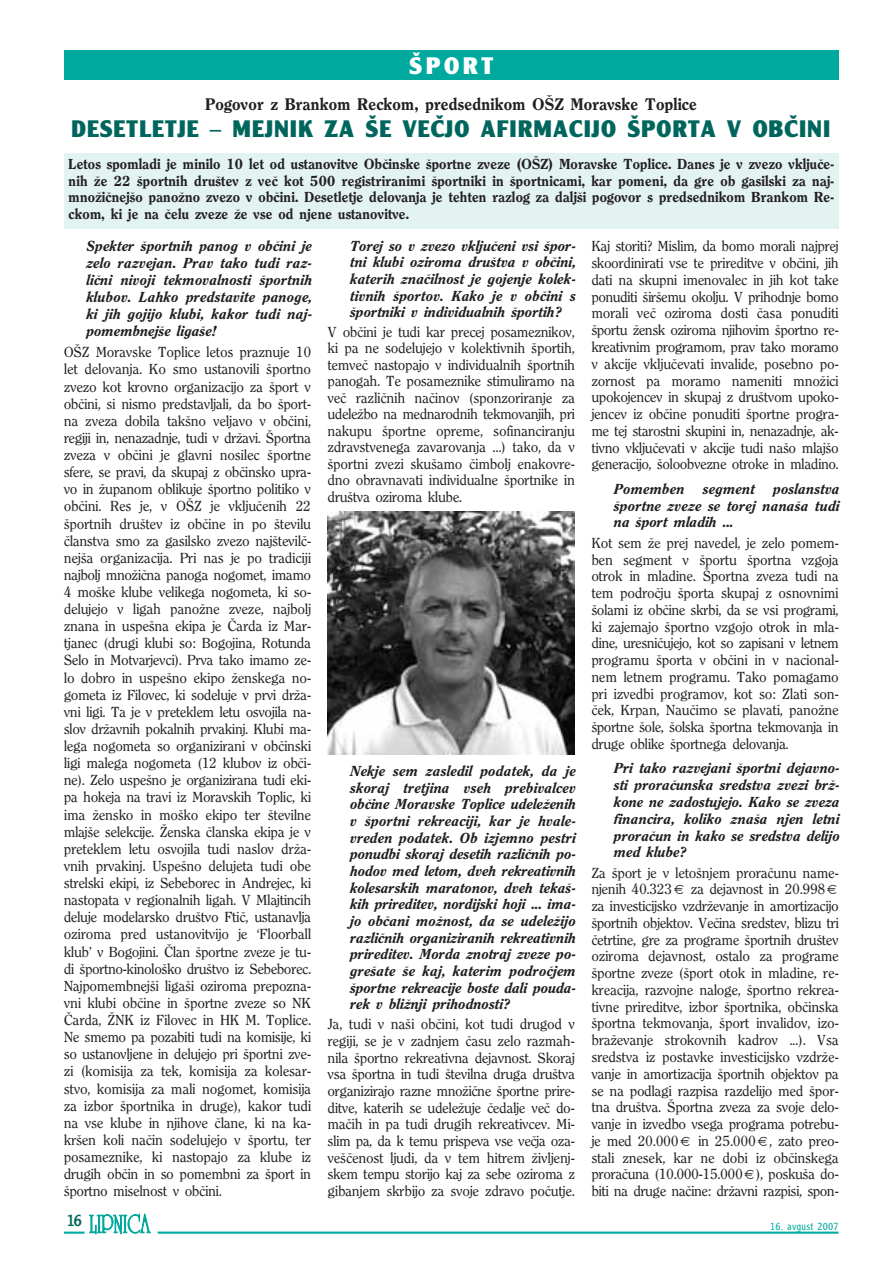
<style>
.page{position:relative;width:894px;height:1263px;background:#fff}
.page>*{position:absolute;margin:0;border:0;box-sizing:border-box;transform-origin:0 0}
.t1{font:23.25px "Clearface Goth UB";letter-spacing:.01em;color:#00665d}
.t2{font:23.25px "Clearface Goth UB";letter-spacing:.12em;color:#fff}
.t3{font:16.5px "Clearface B";letter-spacing:.02em;color:#231f20}
.t4{font:16.5px "Clearface Goth N";color:#00665d}
.t5{font:14.25px/17.1px "Clearface N";letter-spacing:.02em;color:#231f20;text-align:justify}
.t6{font:14.25px/16.6px "Clearface BI";letter-spacing:.02em;color:#231f20;text-align:justify}
.t7{font:14.25px/16.5px "Clearface B";letter-spacing:.02em;color:#231f20;text-align:justify}
.t8{font:10.5px "Clearface Goth L";letter-spacing:.02em;color:#00a99d}
.s1{font-family:"Syntax N"}
</style>
<div class="page">
<div style="left:64px;top:50px;width:774px;height:30px;background:#00a99d"></div>
<hr style="left:158px;top:1231px;width:680px;height:2px;background:#00a99d">
<hr style="left:64px;top:1231px;width:20px;height:2px;background:#00a99d">
<svg style="left:89px;top:1214px;width:61px;height:20px"></svg>
<div style="left:64px;top:154px;width:774px;height:75px;background:#e2f3f2"></div>
<img style="left:328px;top:511px;width:246px;height:243px">
<h1 class="t2" style="left:409px;top:57px;width:86px">ØPORT</h1>
<p class="t3" style="left:205px;top:97px;width:493px">Pogovor z Brankom Reckom, predsednikom OØZ Moravske Toplice</p>
<h1 class="t1" style="left:71px;top:120px;width:761px">DESETLETJE <span class="s1">–</span> MEJNIK ZA ØE VEŒJO AFIRMACIJO ØPORTA V OBŒINI</h1>
<p class="t7" style="left:69px;top:157px;width:766px">Letos spomladi je minilo 10 let od ustanovitve Obœinske øportne zveze (OØZ) Moravske Toplice. Danes je v zvezo vkljuœe&shy;nih æe 22 øportnih druøtev z veœ kot 500 registriranimi øportniki in øportnicami, kar pomeni, da gre ob gasilski za naj&shy;mnoæiœnejøo panoæno zvezo v obœini. Desetletje delovanja je tehten razlog za daljøi pogovor s predsednikom Brankom Re&shy;ckom, ki je na œelu zveze æe vse od njene ustanovitve.</p>
<p class="t6" style="left:85px;top:238px;width:228px;line-height:17.1px">Spekter øportnih panog v obœini je zelo razvejan. Prav tako tudi raz&shy;liœni nivoji tekmovalnosti øportnih klubov. Lahko predstavite panoge, ki jih gojijo klubi, kakor tudi naj&shy;pomembnejøe ligaøe!</p>
<p class="t5" style="left:64px;top:344px;width:248px">OØZ Moravske Toplice letos praznuje 10 let delovanja. Ko smo ustanovili øportno zvezo kot krovno organizacijo za øport v obœini, si nismo predstavljali, da bo øport - na zveza dobila takøno veljavo v obœini, regiji in, nenazadnje, tudi v dræavi. Øportna zveza v obœini je glavni nosilec øportne sfere, se pravi, da skupaj z obœinsko upra&shy;vo in æupanom oblikuje øportno politiko v obœini. Res je, v OØZ je vkljuœenih 22 øportnih druøtev iz obœine in po øtevilu œlanstva smo za gasilsko zvezo najøtevilœ&shy;nejøa organizacija. Pri nas je po tradiciji najbolj mnoæiœna panoga nogomet, imamo 4 moøke klube velikega nogometa, ki so&shy;delujejo v ligah panoæne zveze, najbolj znana in uspeøna ekipa je Œarda iz Mar&shy;tjanec (drugi klubi so: Bogojina, Rotunda Selo in Motvarjevci). Prva tako imamo ze&shy;lo dobro in uspeøno ekipo æenskega no&shy;gometa iz Filovec, ki sodeluje v prvi dræa&shy;vni ligi. Ta je v preteklem letu osvojila na&shy;slov dræavnih pokalnih prvakinj. Klubi ma&shy;lega nogometa so organizirani v obœinski ligi malega nogometa (12 klubov iz obœi&shy;ne). Zelo uspeøno je organizirana tudi eki&shy;pa hokeja na travi iz Moravskih Toplic, ki ima æensko in moøko ekipo ter øtevilne mlajøe selekcije. Æenska œlanska ekipa je v preteklem letu osvojila tudi naslov dræa&shy;vnih prvakinj. Uspeøno delujeta tudi obe strelski ekipi, iz Sebeborec in Andrejec, ki nastopata v regionalnih ligah. V Mlajtincih deluje modelarsko druøtvo Ftiœ, ustanavlja oziroma pred ustanovitvijo je ‘Floorball klub’ v Bogojini. Œlan øportne zveze je tu&shy;di øportno-kinoloøko druøtvo iz Sebeborec.<br>Najpomembnejøi ligaøi oziroma prepozna&shy;vni klubi obœine in øportne zveze so NK Œarda, ÆNK iz Filovec in HK M. Toplice.<br>Ne smemo pa pozabiti tudi na komisije, ki so ustanovljene in delujejo pri øportni zve&shy;zi (komisija za tek, komisija za kolesar&shy;stvo, komisija za mali nogomet, komisija za izbor øportnika in druge), kakor tudi na vse klube in njihove œlane, ki na ka&shy;krøen koli naœin sodelujejo v øportu, ter posameznike, ki nastopajo za klube iz drugih obœin in so pomembni za øport in øportno miselnost v obœini.</p>
<p class="t4" style="left:66px;top:1213px;width:17px">16</p>
<p class="t6" style="left:349px;top:239px;width:228px">Torej so v zvezo vkljuœeni vsi øpor&shy;tni klubi oziroma druøtva v obœini, katerih znaœilnost je gojenje kolek&shy;tivnih øportov. Kako je v obœini s øportniki v individualnih øportih?</p>
<p class="t5" style="left:328px;top:324px;width:248px;line-height:16.5px">V obœini je tudi kar precej posameznikov, ki pa ne sodelujejo v kolektivnih øportih, temveœ nastopajo v individualnih øportnih panogah. Te posameznike stimuliramo na veœ razliœnih naœinov (sponzoriranje za udeleæbo na mednarodnih tekmovanjih, pri nakupu øportne opreme, sofinanciranju zdravstvenega zavarovanja ...) tako, da v øportni zvezi skuøamo œimbolj enakovre&shy;dno obravnavati individualne øportnike in druøtva oziroma klube.</p>
<p class="t6" style="left:349px;top:763px;width:228px">Nekje sem zasledil podatek, da je skoraj tretjina vseh prebivalcev obœine Moravske Toplice udeleæenih v øportni rekreaciji, kar je hvale&shy;vreden podatek. Ob izjemno pestri ponudbi skoraj desetih razliœnih po&shy;hodov med letom, dveh rekreativnih kolesarskih maratonov, dveh tekaø&shy;kih prireditev, nordijski hoji ... ima&shy;jo obœani moænost, da se udeleæijo razliœnih organiziranih rekreativnih prireditev. Morda znotraj zveze po&shy;greøate øe kaj, katerim podroœjem øportne rekreacije boste dali pouda&shy;rek v bliænji prihodnosti?</p>
<p class="t5" style="left:328px;top:1016px;width:248px;line-height:16.6px">Ja, tudi v naøi obœini, kot tudi drugod v regiji, se je v zadnjem œasu zelo razmah&shy;nila øportno rekreativna dejavnost. Skoraj vsa øportna in tudi øtevilna druga druøtva organizirajo razne mnoæiœne øportne prire&shy;ditve, katerih se udeleæuje œedalje veœ do&shy;maœih in pa tudi drugih rekreativcev. Mi&shy;slim pa, da k temu prispeva vse veœja oza&shy;veøœenost ljudi, da v tem hitrem æivljenj&shy;skem tempu storijo kaj za sebe oziroma z gibanjem skrbijo za svoje zdravo poœutje.</p>
<p class="t5" style="left:591px;top:239px;width:248px">Kaj storiti? Mislim, da bomo morali najprej skoordinirati vse te prireditve v obœini, jih dati na skupni imenovalec in jih kot take ponuditi øirøemu okolju. V prihodnje bomo morali veœ oziroma dosti œasa ponuditi øportu æensk oziroma njihovim øportno re&shy;kreativnim programom, prav tako moramo v akcije vkljuœevati invalide, posebno po&shy;zornost pa moramo nameniti mnoæici upokojencev in skupaj z druøtvom upoko&shy;jencev iz obœine ponuditi øportne progra&shy;me tej starostni skupini in, nenazadnje, ak&shy;tivno vkljuœevati v akcije tudi naøo mlajøo generacijo, øoloobvezne otroke in mladino.</p>
<p class="t6" style="left:613px;top:481px;width:72px">Pomemben</p>
<p class="t6" style="left:701px;top:481px;width:53px">segment</p>
<p class="t6" style="left:613px;top:481px;width:227px;text-indent:159px">poslanstva øportne zveze se torej nanaøa tudi na øport mladih ...</p>
<p class="t5" style="left:591px;top:535px;width:248px">Kot sem æe prej navedel, je zelo pomem&shy;ben segment v øportu øportna vzgoja otrok in mladine. Øportna zveza tudi na tem podroœju øporta skupaj z osnovnimi øolami iz obœine skrbi, da se vsi programi, ki zajemajo øportno vzgojo otrok in mla&shy;dine, uresniœujejo, kot so zapisani v letnem programu øporta v obœini in v nacional - nem letnem programu. Tako pomagamo pri izvedbi programov, kot so: Zlati son - œek, Krpan, Nauœimo se plavati, panoæne øportne øole, øolska øportna tekmovanja in druge oblike øportnega delovanja.</p>
<p class="t6" style="left:613px;top:761px;width:228px">Pri tako razvejani øportni dejavno&shy;sti proraœunska sredstva zvezi bræ&shy;kone ne zadostujejo. Kako se zveza financira, koliko znaøa njen letni proraœun in kako se sredstva delijo med klube?</p>
<p class="t5" style="left:591px;top:865px;width:248px">Za øport je v letoønjem proraœunu name&shy;njenih 40.323</p>
<p class="t5" style="left:591px;top:881px;width:248px;text-align:left;text-indent:100px">za dejavnost in 20.998 za investicijsko vzdræevanje in amortizacijo øportnih objektov. Veœina sredstev, blizu tri œetrtine, gre za programe øportnih druøtev oziroma dejavnost, ostalo za programe øportne zveze (øport otok in mladine, re&shy;kreacija, razvojne naloge, øportno rekrea&shy;tivne prireditve, izbor øportnika, obœinska øportna tekmovanja, øport invalidov, izo&shy;braæevanje strokovnih kadrov ...). Vsa sredstva iz postavke investicijsko vzdræe&shy;vanje in amortizacija øportnih objektov pa se na podlagi razpisa razdelijo med øpor&shy;tna druøtva. Øportna zveza za svoje delo&shy;vanje in izvedbo vsega programa potrebu&shy;je med 20.000</p>
<p class="t5" style="left:591px;top:1133px;width:248px;text-indent:107px">in 25.000 , zato preo&shy;stali znesek, kar ne dobi iz obœinskega proraœuna (10.000-15.000 ), poskuøa do&shy;biti na druge naœine: dræavni razpisi, spon-</p>
<p class="t8" style="left:770px;top:1222px;width:70px">16. avgust 2007</p>
</div>
